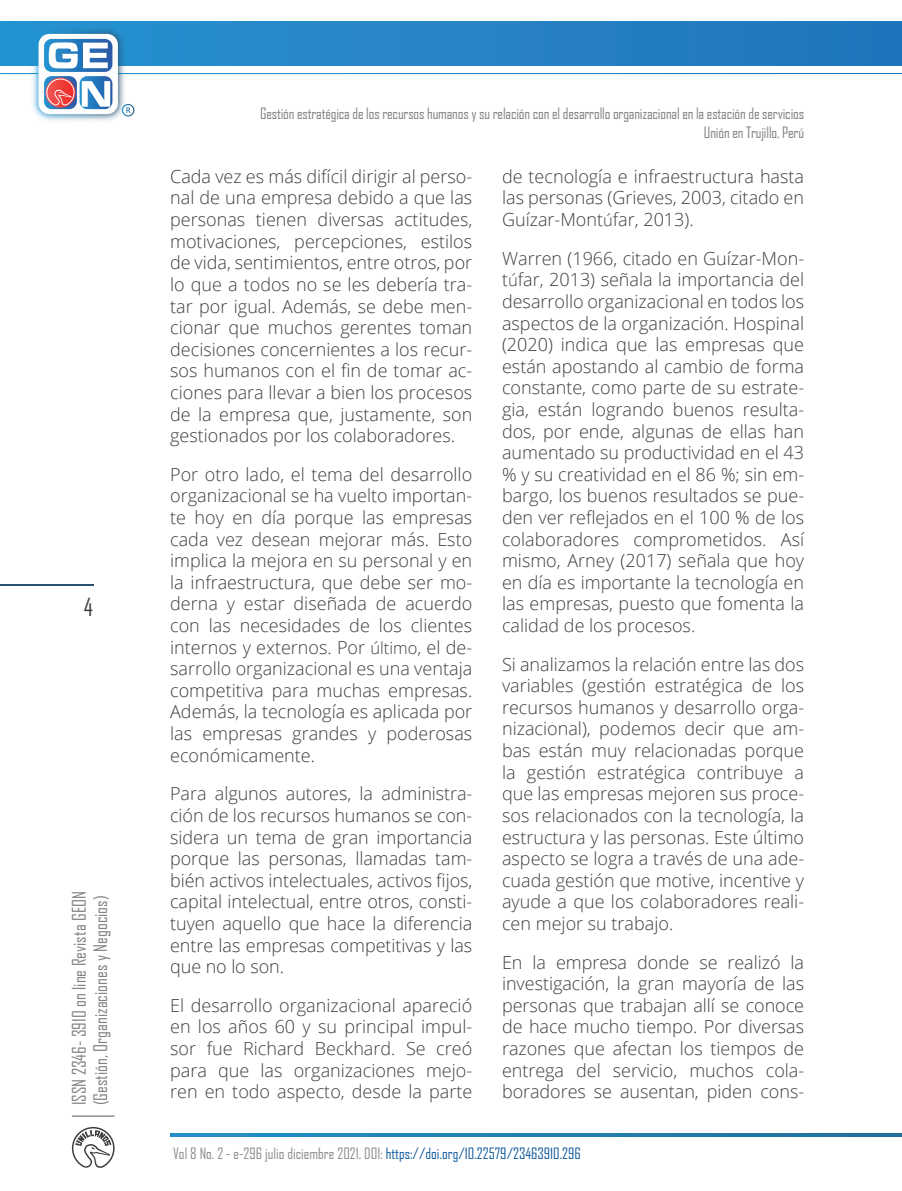
<style>
.page{position:relative;width:902px;height:1191px;background:#fff}
.page>*{position:absolute;margin:0;border:0;box-sizing:border-box;transform-origin:0 0}
.t1{font:24px "Agency FB";color:#3e3e3f}
.Cuerpo_de_Texto{font:300 18px/21.6px "Open Sans";color:#3e3e3f;text-align:justify}
.t2{font:18px/21.6px "Agency FB";color:#808285}
.t3{font:15px/18px "Agency FB";letter-spacing:-.01em;color:#808285;text-align:right}
.t4{font:15px "Agency FB";color:#8b8d90}
.s1{font-size:16.5px}
.s2{color:#175d9e}
</style>
<div class="page">
<div style="left:1px;top:22px;width:900px;height:43px;background:#2781c4"></div>
<img style="left:0;top:21px;width:173px;height:100px">
<div style="left:39px;top:34px;width:79px;height:80px;background:#fdfdfd;border-radius:11px"></div>
<svg style="left:44px;top:39px;width:68px;height:70px"></svg>
<hr style="left:72px;top:1115px;width:42px;height:1px;background:#57585a">
<svg style="left:72px;top:1126px;width:43px;height:42px"></svg>
<svg style="left:170px;top:1133px;width:731px;height:4px;background:#217fb1"></svg>
<hr style="left:0;top:584px;width:93px;height:1px;background:#275172">
<h1 class="t1" style="left:84px;top:592px;width:11px">4</h1>
<p class="t2" style="left:68px;top:1105px;width:216px;rotate:-90deg">ISSN 2346- 3910 on line Revista GEON (Gestión, Organizaciones y Negocios)</p>
<p class="t3" style="left:260px;top:105px;width:545px">Gestión estratégica de los recursos humanos y su relación con el desarrollo organizacional en la estación de servicios<br>Unión en Trujillo, Perú</p>
<p class="Cuerpo_de_Texto" style="left:170px;top:165px;width:303px">Cada vez es más difícil dirigir al perso&shy;nal de una empresa debido a que las personas tienen diversas actitudes, motivaciones, percepciones, estilos de vida, sentimientos, entre otros, por lo que a todos no se les debería tra&shy;tar por igual. Además, se debe men&shy;cionar que muchos gerentes toman decisiones concernientes a los recur&shy;sos humanos con el fin de tomar ac&shy;ciones para llevar a bien los procesos de la empresa que, justamente, son gestionados por los colaboradores.</p>
<p class="Cuerpo_de_Texto" style="left:170px;top:463px;width:303px">Por otro lado, el tema del desarrollo organizacional se ha vuelto importan&shy;te hoy en día porque las empresas cada vez desean mejorar más. Esto implica la mejora en su personal y en la infraestructura, que debe ser mo&shy;derna y estar diseñada de acuerdo con las necesidades de los clientes internos y externos. Por <span class="s1">último</span>, el de&shy;sarrollo organizacional es una ventaja competitiva para muchas empresas.<br>Además, la tecnología es aplicada por las empresas grandes y poderosas económicamente.</p>
<p class="Cuerpo_de_Texto" style="left:170px;top:782px;width:303px">Para algunos autores, la administra&shy;ción de los recursos humanos se con&shy;sidera un tema de gran importancia porque las personas, llamadas tam&shy;bién activos intelectuales, activos fijos, capital intelectual, entre otros, consti&shy;tuyen aquello que hace la diferencia entre las empresas competitivas y las que no lo son.</p>
<p class="Cuerpo_de_Texto" style="left:170px;top:994px;width:303px">El desarrollo organizacional apareció en los años 60 y su principal impul&shy;sor fue Richard Beckhard. Se creó para que las organizaciones mejo&shy;ren en todo aspecto, desde la parte</p>
<p class="Cuerpo_de_Texto" style="left:502px;top:165px;width:303px">de tecnología e infraestructura hasta las personas (Grieves, 2003, citado en Guízar-Mont<span class="s1">ú</span>far, 2013).</p>
<p class="Cuerpo_de_Texto" style="left:502px;top:247px;width:303px">Warren (1966, citado en Guízar-Mon&shy;t<span class="s1">ú</span>far, 2013) señala la importancia del desarrollo organizacional en todos los aspectos de la organización. Hospinal (2020) indica que las empresas que están apostando al cambio de forma constante, como parte de su estrate&shy;gia, están logrando buenos resulta&shy;dos, por ende, algunas de ellas han aumentado su productividad en el 43 % y su creatividad en el 86 %; sin em&shy;bargo, los buenos resultados se pue&shy;den ver reflejados en el 100 % de los colaboradores comprometidos. Así mismo, Arney (2017) señala que hoy en día es importante la tecnología en las empresas, puesto que fomenta la calidad de los procesos.</p>
<p class="Cuerpo_de_Texto" style="left:502px;top:653px;width:303px">Si analizamos la relación entre las dos variables (gestión estratégica de los recursos humanos y desarrollo orga&shy;nizacional), podemos decir que am&shy;bas están muy relacionadas porque la gestión estratégica contribuye a que las empresas mejoren sus proce&shy;sos relacionados con la tecnología, la estructura y las personas. Este último aspecto se logra a través de una ade&shy;cuada gestión que motive, incentive y ayude a que los colaboradores reali&shy;cen mejor su trabajo.</p>
<p class="Cuerpo_de_Texto" style="left:502px;top:950px;width:303px">En la empresa donde se realizó la investigación, la gran mayoría de las personas que trabajan allí se conoce de hace mucho tiempo. Por diversas razones que afectan los tiempos de entrega del servicio, muchos cola&shy;boradores se ausentan, piden cons-</p>
<p class="t4" style="left:173px;top:1144px;width:409px">Vol 8 No. 2 - e-296 julio diciembre 2021. DOI: <span class="s2">https://doi.org/10.22579/23463910.296</span></p>
</div>
